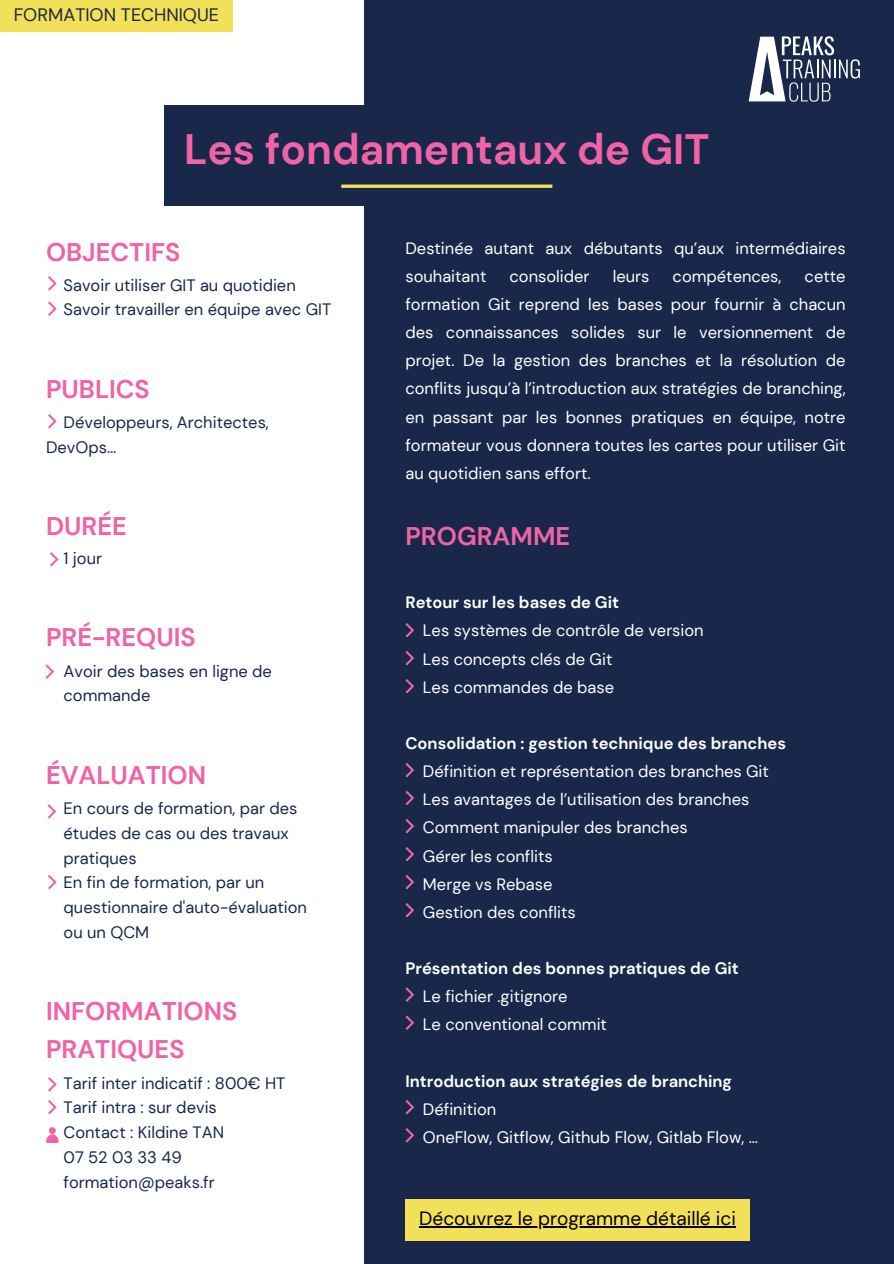
<style>
.page{position:relative;width:894px;height:1264px;background:#fff}
.page>*{position:absolute;margin:0;border:0;box-sizing:border-box;transform-origin:0 0}
.t1{font:700 42.45px "DM Sans";color:#f063a7}
.t2{font:700 25.5px/38.2px "DM Sans";color:#f063a7}
.t3{font:19.05px "DM Sans";color:#000}
.t4{font:18px "DM Sans";color:#19284a}
.t5{font:16.5px/28.2px "DM Sans";color:#fff}
.t6{font:16.5px/24.8px "DM Sans";color:#19284a}
.t7{font:700 16.5px "DM Sans";color:#fff}
</style>
<div class="page">
<div style="left:364px;top:0;width:529px;height:1263px;background:#19284a"></div>
<div style="left:163px;top:105px;width:537px;height:101px;background:#19284a"></div>
<svg style="left:405px;top:623px;width:9px;height:14px"></svg>
<svg style="left:405px;top:651px;width:9px;height:14px"></svg>
<svg style="left:405px;top:679px;width:9px;height:14px"></svg>
<svg style="left:341px;top:184px;width:211px;height:4px"></svg>
<svg style="left:48px;top:276px;width:9px;height:15px"></svg>
<svg style="left:48px;top:301px;width:9px;height:15px"></svg>
<svg style="left:48px;top:414px;width:9px;height:14px"></svg>
<svg style="left:50px;top:552px;width:9px;height:14px"></svg>
<svg style="left:45px;top:664px;width:9px;height:15px"></svg>
<svg style="left:47px;top:804px;width:9px;height:14px"></svg>
<svg style="left:48px;top:1077px;width:9px;height:14px"></svg>
<svg style="left:48px;top:1100px;width:9px;height:14px"></svg>
<svg style="left:48px;top:875px;width:9px;height:14px"></svg>
<svg style="left:46px;top:1127px;width:12px;height:15px"></svg>
<svg style="left:405px;top:763px;width:9px;height:14px"></svg>
<svg style="left:405px;top:791px;width:9px;height:14px"></svg>
<svg style="left:405px;top:819px;width:9px;height:14px"></svg>
<svg style="left:405px;top:847px;width:9px;height:14px"></svg>
<svg style="left:405px;top:875px;width:9px;height:14px"></svg>
<svg style="left:405px;top:903px;width:9px;height:14px"></svg>
<svg style="left:405px;top:987px;width:9px;height:14px"></svg>
<svg style="left:405px;top:1015px;width:9px;height:15px"></svg>
<svg style="left:405px;top:1100px;width:9px;height:14px"></svg>
<svg style="left:405px;top:1128px;width:9px;height:14px"></svg>
<svg style="left:748px;top:36px;width:111px;height:66px"></svg>
<div style="left:405px;top:1199px;width:344px;height:41px;background:#f2e058"></div>
<hr style="left:419px;top:1226px;width:316px;height:1px;background:#000">
<div style="left:0;top:0;width:233px;height:31px;background:#f2e058"></div>
<p class="t4" style="left:14px;top:3px;width:207px">FORMATION TECHNIQUE</p>
<p class="t1" style="left:184px;top:121px;width:527px">Les fondamentaux de GIT</p>
<h2 class="t2" style="left:46px;top:233px;width:136px">OBJECTIFS</h2>
<p class="t6" style="left:64px;top:272px;width:269px">Savoir utiliser GIT au quotidien<br>Savoir travailler en équipe avec GIT</p>
<h2 class="t2" style="left:46px;top:370px;width:105px">PUBLICS</h2>
<p class="t6" style="left:46px;top:410px;width:224px;text-indent:17px">Développeurs, Architectes,<br>DevOps…</p>
<h2 class="t2" style="left:46px;top:507px;width:82px">DURÉE</h2>
<p class="t6" style="left:64px;top:546px;width:40px">1 jour</p>
<h2 class="t2" style="left:46px;top:618px;width:151px">PRÉ-REQUIS</h2>
<p class="t6" style="left:64px;top:658px;width:210px">Avoir des bases en ligne de commande</p>
<h2 class="t2" style="left:46px;top:755px;width:162px">ÉVALUATION</h2>
<p class="t6" style="left:64px;top:796px;width:245px">En cours de formation, par des études de cas ou des travaux pratiques<br>En fin de formation, par un questionnaire d'auto-évaluation ou un QCM</p>
<h2 class="t2" style="left:46px;top:992px;width:193px">INFORMATIONS<br>PRATIQUES</h2>
<p class="t6" style="left:64px;top:1070px;width:223px">Tarif inter indicatif : 800€ HT<br>Tarif intra : sur devis<br>Contact : Kildine TAN<br>07 52 03 33 49 formation@peaks.fr</p>
<p class="t5" style="left:405px;top:234px;width:441px">Destinée autant aux débutants qu’aux intermédiaires souhaitant</p>
<p class="t5" style="left:509px;top:262px;width:81px">consolider</p>
<p class="t5" style="left:612px;top:262px;width:38px">leurs</p>
<p class="t5" style="left:672px;top:262px;width:110px">compétences,</p>
<p class="t5" style="left:405px;top:262px;width:441px;text-align:justify;text-indent:399px">cette formation Git reprend les bases pour fournir à chacun des connaissances solides sur le versionnement de projet. De la gestion des branches et la résolution de conflits jusqu’à l’introduction aux stratégies de branching, en passant par les bonnes pratiques en équipe, notre formateur vous donnera toutes les cartes pour utiliser Git au quotidien sans effort.</p>
<p class="t2" style="left:405px;top:517px;width:166px">PROGRAMME</p>
<h2 class="t7" style="left:405px;top:592px;width:215px">Retour sur les bases de Git</h2>
<p class="t5" style="left:423px;top:616px;width:282px">Les systèmes de contrôle de version</p>
<p class="t5" style="left:423px;top:644px;width:191px">Les concepts clés de Git</p>
<p class="t5" style="left:423px;top:673px;width:193px">Les commandes de base</p>
<p class="t7" style="left:405px;top:732px;width:382px">Consolidation : gestion technique des branches</p>
<p class="t5" style="left:423px;top:757px;width:347px">Définition et représentation des branches Git</p>
<p class="t5" style="left:423px;top:785px;width:328px">Les avantages de l’utilisation des branches</p>
<p class="t5" style="left:423px;top:813px;width:266px">Comment manipuler des branches</p>
<p class="t5" style="left:423px;top:841px;width:131px">Gérer les conflits</p>
<p class="t5" style="left:423px;top:869px;width:131px">Merge vs Rebase</p>
<p class="t5" style="left:423px;top:898px;width:154px">Gestion des conflits</p>
<p class="t7" style="left:405px;top:957px;width:335px">Présentation des bonnes pratiques de Git</p>
<p class="t5" style="left:423px;top:982px;width:146px">Le fichier .gitignore</p>
<p class="t5" style="left:423px;top:1010px;width:185px">Le conventional commit</p>
<p class="t7" style="left:405px;top:1070px;width:328px">Introduction aux stratégies de branching</p>
<p class="t5" style="left:423px;top:1094px;width:75px">Définition</p>
<p class="t5" style="left:423px;top:1123px;width:336px">OneFlow, Gitflow, Github Flow, Gitlab Flow, …</p>
<p class="t3" style="left:419px;top:1206px;width:318px">Découvrez le programme détaillé ici</p>
</div>
